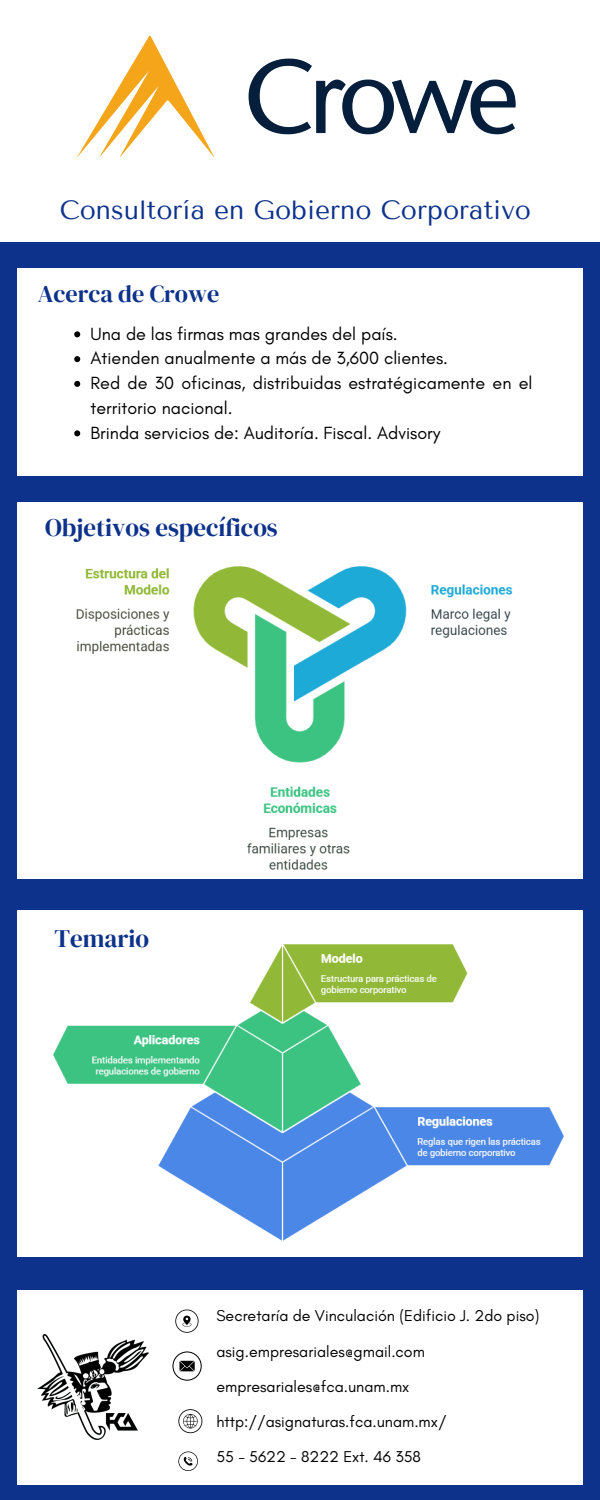
<style>
.page{position:relative;width:600px;height:1500px;background:#0d328b}
.page>*{position:absolute;margin:0;border:0;box-sizing:border-box;transform-origin:0 0}
.t1{font:26.3px "Tenor Sans";color:#0d328b}
.t2{font:25px "DM Serif Display";color:#0d328b}
.t3{font:24.2px "DM Serif Display";color:#0d328b}
.t4{font:18px/24.8px "Glacial Indifference";color:#000}
.t5{font:16px "Glacial Indifference";color:#000}
</style>
<div class="page">
<div style="left:0;top:0;width:600px;height:241px;background:#fff"></div>
<div style="left:17px;top:268px;width:566px;height:208px;background:#fff"></div>
<div style="left:17px;top:1290px;width:566px;height:194px;background:#fff"></div>
<svg style="left:178px;top:1409px;width:24px;height:24px"></svg>
<svg style="left:172px;top:1351px;width:30px;height:30px"></svg>
<svg style="left:175px;top:1310px;width:24px;height:23px"></svg>
<svg style="left:178px;top:1452px;width:20px;height:19px"></svg>
<img style="left:38px;top:1334px;width:111px;height:106px">
<div style="left:17px;top:910px;width:566px;height:347px;background:#fff"></div>
<div style="left:17px;top:502px;width:565px;height:377px;background:#fff"></div>
<img style="left:76px;top:566px;width:437px;height:304px">
<img style="left:53px;top:944px;width:511px;height:297px">
<img style="left:77px;top:35px;width:439px;height:122px">
<svg style="left:74px;top:331px;width:6px;height:6px"></svg>
<svg style="left:74px;top:356px;width:6px;height:6px"></svg>
<svg style="left:74px;top:381px;width:6px;height:6px"></svg>
<svg style="left:74px;top:430px;width:6px;height:6px"></svg>
<h1 class="t1" style="left:60px;top:194px;width:473px">Consultoría en Gobierno Corporativo</h1>
<h1 class="t3" style="left:38px;top:277px;width:183px">Acerca de Crowe</h1>
<p class="t4" style="left:91px;top:321px;width:309px">Una de las firmas mas grandes del país.</p>
<p class="t4" style="left:91px;top:346px;width:359px">Atienden anualmente a más de 3,600 clientes.</p>
<p class="t4" style="left:91px;top:370px;width:443px">Red de 30 oficinas, distribuidas estratégicamente en el territorio nacional.</p>
<p class="t4" style="left:91px;top:420px;width:351px">Brinda servicios de: Auditoría. Fiscal. Advisory</p>
<p class="t2" style="left:45px;top:511px;width:234px">Objetivos específicos</p>
<h1 class="t2" style="left:54px;top:921px;width:96px">Temario</h1>
<p class="t5" style="left:216px;top:1306px;width:325px">Secretaría de Vinculación (Edificio J. 2do piso)</p>
<p class="t5" style="left:216px;top:1342px;width:210px">asig.empresariales@gmail.com</p>
<h1 class="t5" style="left:216px;top:1377px;width:194px">empresariales@fca.unam.mx</h1>
<p class="t5" style="left:216px;top:1412px;width:232px">http://asignaturas.fca.unam.mx/</p>
<p class="t5" style="left:216px;top:1447px;width:206px">55 - 5622 - 8222 Ext. 46 358</p>
</div>
